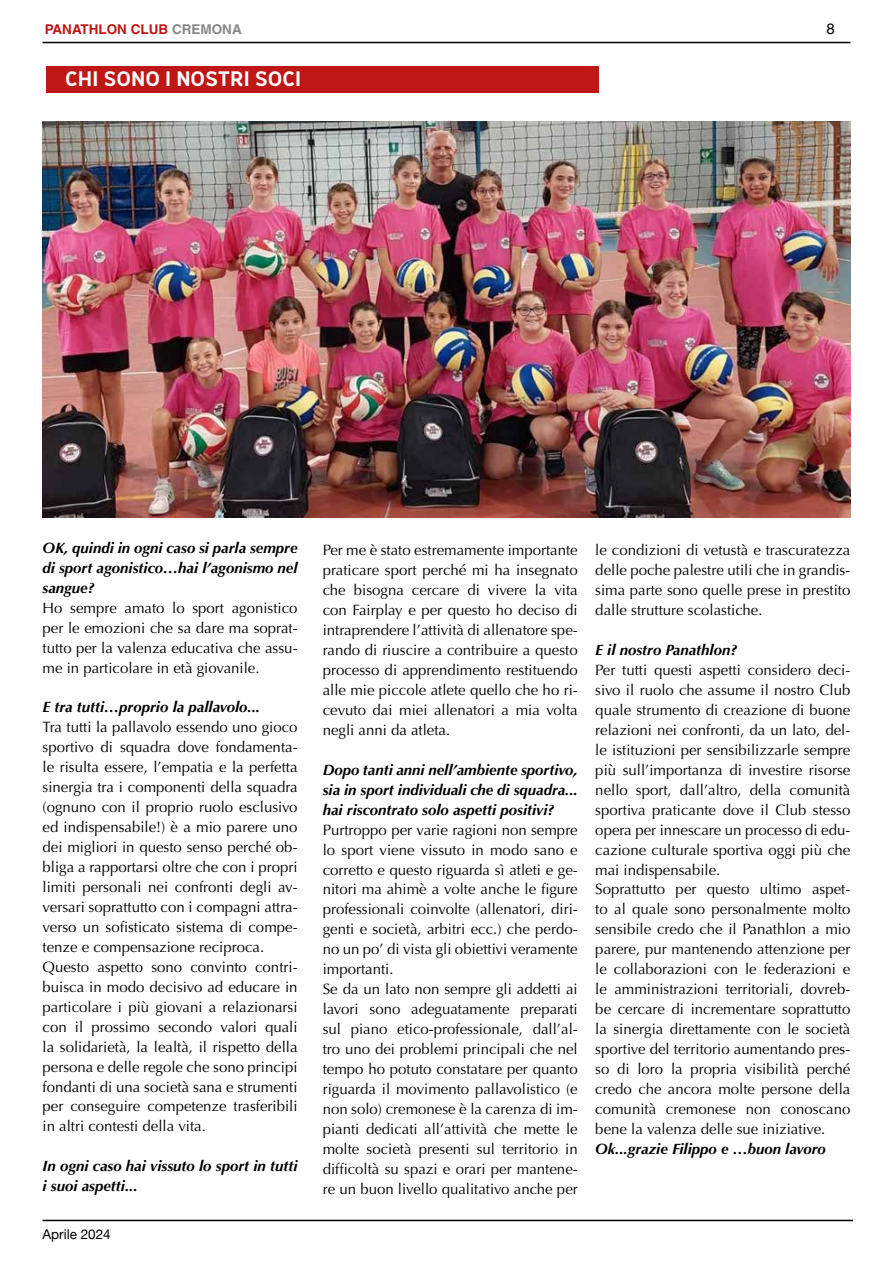
<style>
.page{position:relative;width:893px;height:1263px;background:#fff}
.page>*{position:absolute;margin:0;border:0;box-sizing:border-box;transform-origin:0 0}
.t1{font:700 19.5px "Oceania";letter-spacing:-.005em;color:#fff}
.t2{font:15px/20px "Optima";color:#000;text-align:justify}
.t3{font:italic 700 15px/20px "Optima";color:#000;text-align:justify}
.t4{font:15px "Helvetica Neue";color:#000}
.t5{font:700 13.5px "Helvetica";color:#be1716}
.t6{font:13.5px "Helvetica Neue";color:#000}
.s1{color:#878787}
</style>
<div class="page">
<hr style="left:43px;top:1220px;width:810px;height:1px;background:#000">
<div style="left:46px;top:66px;width:553px;height:26px;background:#be1716"></div>
<img style="left:43px;top:122px;width:807px;height:395px">
<hr style="left:43px;top:42px;width:807px;height:1px;background:#000">
<p class="t5" style="left:45px;top:21px;width:198px">PANATHLON CLUB <span class="s1">CREMONA</span></p>
<p class="t4" style="left:827px;top:18px;width:10px">8</p>
<h1 class="t1" style="left:65px;top:67px;width:238px">CHI SONO I NOSTRI SOCI</h1>
<p class="t3" style="left:43px;top:538px;width:257px">OK, quindi in ogni caso si parla sempre di sport agonistico…hai l’agonismo nel sangue?</p>
<p class="t2" style="left:43px;top:598px;width:257px">Ho sempre amato lo sport agonistico per le emozioni che sa dare ma soprat&shy;tutto per la valenza educativa che assu&shy;me in particolare in età giovanile.</p>
<p class="t3" style="left:43px;top:697px;width:219px">E tra tutti…proprio la pallavolo...</p>
<p class="t2" style="left:43px;top:717px;width:257px;text-align:left">Tra tutti la pallavolo essendo uno gioco sportivo di squadra dove fondamenta&shy;le risulta essere, l’empatia e la perfetta sinergia tra i componenti della squadra (ognuno con il proprio ruolo esclusivo ed indispensabile!) è a mio parere uno dei migliori in questo senso perché ob&shy;bliga a rapportarsi oltre che con i propri limiti personali nei confronti degli av&shy;versari soprattutto con i compagni attra&shy;verso un sofisticato sistema di compe&shy;tenze e compensazione reciproca.<br>Questo aspetto sono convinto contri&shy;buisca in modo decisivo ad educare in particolare i più giovani a relazionarsi con il prossimo secondo valori quali la solidarietà, la lealtà, il rispetto della persona e delle regole che sono principi fondanti di una società sana e strumenti per conseguire competenze trasferibili in altri contesti della vita.</p>
<p class="t3" style="left:43px;top:1156px;width:257px">In ogni caso hai vissuto lo sport in tutti i suoi aspetti...</p>
<p class="t6" style="left:43px;top:1224px;width:70px">Aprile 2024</p>
<p class="t2" style="left:323px;top:540px;width:257px">Per me è stato estremamente importante praticare sport perché mi ha insegnato che bisogna cercare di vivere la vita con Fairplay e per questo ho deciso di intraprendere l’attività di allenatore spe&shy;rando di riuscire a contribuire a questo processo di apprendimento restituendo alle mie piccole atlete quello che ho ri&shy;cevuto dai miei allenatori a mia volta negli anni da atleta.</p>
<p class="t3" style="left:323px;top:760px;width:257px">Dopo tanti anni nell’ambiente sportivo, sia in sport individuali che di squadra... hai riscontrato solo aspetti positivi?</p>
<p class="t2" style="left:323px;top:820px;width:257px;text-align:left">Purtroppo per varie ragioni non sempre lo sport viene vissuto in modo sano e corretto e questo riguarda sì atleti e ge&shy;nitori ma ahimè a volte anche le figure professionali coinvolte (allenatori, diri&shy;genti e società, arbitri ecc.) che perdo&shy;no un po’ di vista gli obiettivi veramente importanti.<br>Se da un lato non sempre gli addetti ai lavori sono adeguatamente preparati sul piano etico-professionale, dall’al&shy;tro uno dei problemi principali che nel tempo ho potuto constatare per quanto riguarda il movimento pallavolistico (e non solo) cremonese è la carenza di im&shy;pianti dedicati all’attività che mette le molte società presenti sul territorio in difficoltà su spazi e orari per mantene&shy;re un buon livello qualitativo anche per</p>
<p class="t2" style="left:595px;top:540px;width:257px">le condizioni di vetustà e trascuratezza delle poche palestre utili che in grandis&shy;sima parte sono quelle prese in prestito dalle strutture scolastiche.</p>
<p class="t3" style="left:595px;top:640px;width:143px">E il nostro Panathlon?</p>
<p class="t2" style="left:595px;top:660px;width:257px;text-align:left">Per tutti questi aspetti considero deci&shy;sivo il ruolo che assume il nostro Club quale strumento di creazione di buone relazioni nei confronti, da un lato, del&shy;le istituzioni per sensibilizzarle sempre più sull’importanza di investire risorse nello sport, dall’altro, della comunità sportiva praticante dove il Club stesso opera per innescare un processo di edu&shy;cazione culturale sportiva oggi più che mai indispensabile.<br>Soprattutto per questo ultimo aspet&shy;to al quale sono personalmente molto sensibile credo che il Panathlon a mio parere, pur mantenendo attenzione per le collaborazioni con le federazioni e le amministrazioni territoriali, dovreb&shy;be cercare di incrementare soprattutto la sinergia direttamente con le società sportive del territorio aumentando pres&shy;so di loro la propria visibilità perché credo che ancora molte persone della comunità cremonese non conoscano bene la valenza delle sue iniziative.</p>
<p class="t3" style="left:595px;top:1139px;width:232px">Ok...grazie Filippo e …buon lavoro</p>
</div>
